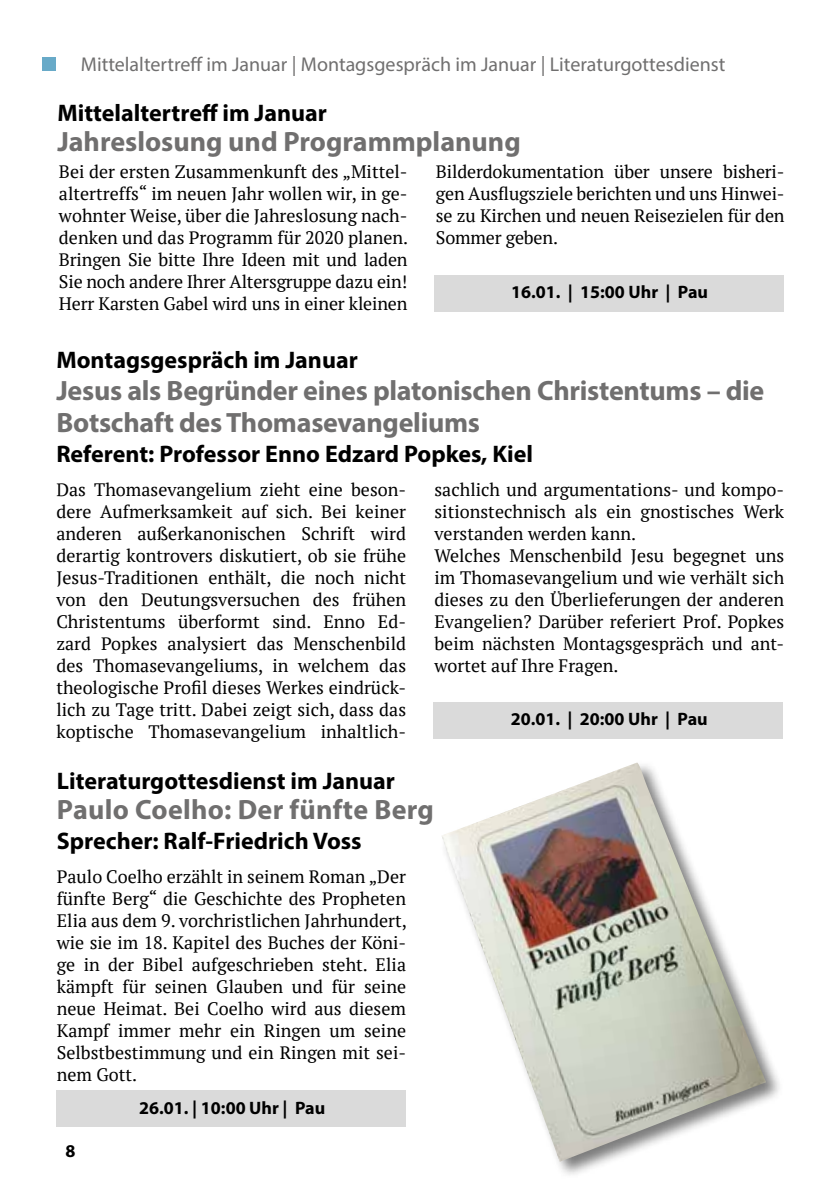
<style>
.page{position:relative;width:840px;height:1191px;background:#fff}
.page>*{position:absolute;margin:0;border:0;box-sizing:border-box;transform-origin:0 0}
.t1{font:700 28px/32px "Myriad Pro";letter-spacing:-.01em;color:#706f6f}
.t2{font:700 28px "Myriad Pro";letter-spacing:.01em;color:#706f6f}
.t3{font:700 24px "Myriad Pro";color:#000}
.t4{font:20px "Myriad Pro";color:#706f6f}
.t5{font:18px/22px "PT Serif";color:#000;text-align:justify}
.t6{font:700 18px "Myriad Pro";color:#000}
</style>
<div class="page">
<div style="left:42px;top:57px;width:14px;height:14px;background:#68aac8"></div>
<div style="left:433px;top:702px;width:349px;height:36px;background:#dadada"></div>
<div style="left:57px;top:1090px;width:348px;height:36px;background:#dadada"></div>
<div style="left:434px;top:275px;width:348px;height:36px;background:#dadada"></div>
<img style="left:442px;top:762px;width:323px;height:399px">
<p class="t4" style="left:81px;top:52px;width:645px">Mittelaltertreff im Januar | Montagsgespräch im Januar | Literaturgottesdienst</p>
<h2 class="t3" style="left:57px;top:97px;width:271px">Mittelaltertreff im Januar</h2>
<h1 class="t1" style="left:57px;top:124px;width:464px">Jahreslosung und Programmplanung</h1>
<p class="t5" style="left:59px;top:160px;width:350px">Bei der ersten Zusammenkunft des „Mittel&shy;altertreffs“ im neuen Jahr wollen wir, in ge&shy;wohnter Weise, über die Jahreslosung nach&shy;denken und das Programm für 2020 planen.<br>Bringen Sie bitte Ihre Ideen mit und laden Sie noch andere Ihrer Altersgruppe dazu ein!<br>Herr Karsten Gabel wird uns in einer kleinen</p>
<p class="t5" style="left:435px;top:160px;width:350px">Bilderdokumentation über unsere bisheri&shy;gen Ausflugsziele berichten und uns Hinwei&shy;se zu Kirchen und neuen Reisezielen für den Sommer geben.</p>
<p class="t6" style="left:511px;top:281px;width:198px">16.01. | 15:00 Uhr | Pau</p>
<h2 class="t3" style="left:56px;top:345px;width:303px">Montagsgespräch im Januar</h2>
<h1 class="t1" style="left:56px;top:374px;width:709px">Jesus als Begründer eines platonischen Christentums – die<br>Botschaft des Thomasevangeliums</h1>
<h2 class="t3" style="left:56px;top:439px;width:478px">Referent: Professor Enno Edzard Popkes, Kiel</h2>
<p class="t5" style="left:56px;top:478px;width:351px">Das Thomasevangelium zieht eine beson&shy;dere Aufmerksamkeit auf sich. Bei keiner anderen außerkanonischen Schrift wird derartig kontrovers diskutiert, ob sie frühe Jesus-Traditionen enthält, die noch nicht von den Deutungsversuchen des frühen Christentums überformt sind. Enno Ed&shy;zard Popkes analysiert das Menschenbild des Thomasevangeliums, in welchem das theologische Profil dieses Werkes eindrück&shy;lich zu Tage tritt. Dabei zeigt sich, dass das koptische Thomasevangelium inhaltlich-</p>
<p class="t5" style="left:434px;top:478px;width:351px;text-align:left">sachlich und argumentations- und kompo&shy;sitionstechnisch als ein gnostisches Werk verstanden werden kann.<br>Welches Menschenbild Jesu begegnet uns im Thomasevangelium und wie verhält sich dieses zu den Überlieferungen der anderen Evangelien? Darüber referiert Prof. Popkes beim nächsten Montagsgespräch und ant&shy;wortet auf Ihre Fragen.</p>
<p class="t6" style="left:510px;top:707px;width:198px">20.01. | 20:00 Uhr | Pau</p>
<h2 class="t3" style="left:57px;top:765px;width:339px">Literaturgottesdienst im Januar</h2>
<h1 class="t2" style="left:57px;top:791px;width:378px">Paulo Coelho: Der fünfte Berg</h1>
<h2 class="t3" style="left:57px;top:825px;width:306px">Sprecher: Ralf-Friedrich Voss</h2>
<p class="t5" style="left:57px;top:865px;width:351px">Paulo Coelho erzählt in seinem Roman „Der fünfte Berg“ die Geschichte des Propheten Elia aus dem 9. vorchristlichen Jahrhundert, wie sie im 18. Kapitel des Buches der Köni&shy;ge in der Bibel aufgeschrieben steht. Elia kämpft für seinen Glauben und für seine neue Heimat. Bei Coelho wird aus diesem Kampf immer mehr ein Ringen um seine Selbstbestimmung und ein Ringen mit sei&shy;nem Gott.</p>
<p class="t6" style="left:65px;top:1139px;width:11px">8</p>
<p class="t6" style="left:139px;top:1096px;width:187px">26.01. | 10:00 Uhr | Pau</p>
</div>
